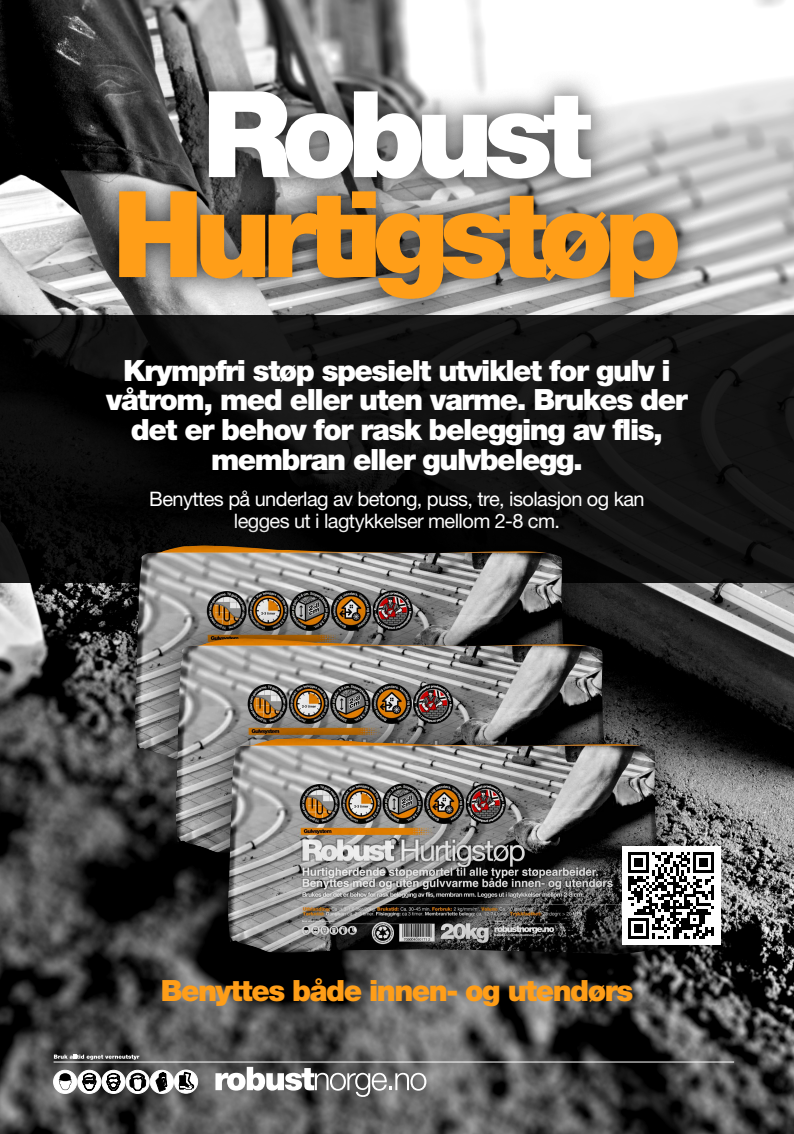
<style>
.page{position:relative;width:794px;height:1134px;background:#fff}
.page>*{position:absolute;margin:0;border:0;box-sizing:border-box;transform-origin:0 0}
.t1{font:900 120px "Helvetica Neue";letter-spacing:-.08em;color:#ff9e18}
.t2{font:900 120px "Helvetica Neue";letter-spacing:-.08em;color:#fff}
.t3{font:900 29.32px/29.5px "Helvetica Neue";letter-spacing:-.05em;color:#fff;text-align:center}
.t4{font:900 29.32px "Helvetica Neue";letter-spacing:-.05em;color:#ff9e18}
.t5{font:20px/22px "Helvetica Neue";letter-spacing:-.03em;color:#fff;text-align:center}
</style>
<div class="page">
<img style="left:0;top:0;width:794px;height:1134px">
<svg style="left:0;top:315px;width:794px;height:268px;background:#0e0e0e"></svg>
<div style="left:93px;top:65px;width:611px;height:260px;background:#000;opacity:.75"></div>
<svg style="left:215px;top:1067px;width:211px;height:30px"></svg>
<div style="left:54px;top:1070px;width:23px;height:23px;background:#fff;border-radius:50%"></div>
<div style="left:54px;top:1070px;width:23px;height:23px;border:1px solid #fff;border-radius:50%"></div>
<svg style="left:59px;top:1073px;width:13px;height:17px"></svg>
<svg style="left:78px;top:1070px;width:23px;height:23px"></svg>
<div style="left:78px;top:1070px;width:23px;height:23px;border:1px solid #fff;border-radius:50%"></div>
<svg style="left:83px;top:1073px;width:13px;height:17px"></svg>
<div style="left:102px;top:1070px;width:23px;height:23px;background:#fff;border-radius:50%"></div>
<div style="left:102px;top:1070px;width:23px;height:23px;border:1px solid #fff;border-radius:50%"></div>
<svg style="left:107px;top:1073px;width:13px;height:17px"></svg>
<svg style="left:126px;top:1070px;width:23px;height:23px"></svg>
<div style="left:126px;top:1070px;width:23px;height:23px;border:1px solid #fff;border-radius:50%"></div>
<svg style="left:130px;top:1073px;width:16px;height:17px"></svg>
<div style="left:150px;top:1070px;width:23px;height:23px;background:#fff;border-radius:50%"></div>
<div style="left:150px;top:1070px;width:23px;height:23px;border:1px solid #fff;border-radius:50%"></div>
<svg style="left:156px;top:1072px;width:11px;height:19px"></svg>
<svg style="left:174px;top:1070px;width:24px;height:23px"></svg>
<div style="left:174px;top:1070px;width:24px;height:23px;border:1px solid #fff;border-radius:50%"></div>
<svg style="left:179px;top:1072px;width:15px;height:17px"></svg>
<hr style="left:54px;top:1062px;width:680px;height:1px;background:#fff">
<svg style="left:54px;top:1054px;width:85px;height:6px"></svg>
<div style="left:99px;top:509px;width:502px;height:288px;background:#000;opacity:.6"></div>
<img style="left:135px;top:545px;width:431px;height:216px">
<div style="left:139px;top:602px;width:503px;height:288px;background:#000;opacity:.6"></div>
<img style="left:175px;top:638px;width:431px;height:216px">
<div style="left:192px;top:702px;width:502px;height:288px;background:#000;opacity:.6"></div>
<img style="left:228px;top:738px;width:431px;height:216px">
<div style="left:622px;top:846px;width:98px;height:98px;background:#fff"></div>
<svg style="left:628px;top:852px;width:86px;height:86px"></svg>
<h1 class="t2" style="left:202px;top:63px;width:391px">Robust</h1>
<h1 class="t1" style="left:112px;top:163px;width:571px">Hurtigstøp</h1>
<p class="t3" style="left:106px;top:356px;width:583px">Krympfri støp spesielt utviklet for gulv i våtrom, med eller uten varme. Brukes der det er behov for rask belegging av flis, membran eller gulvbelegg.</p>
<p class="t5" style="left:149px;top:487px;width:497px">Benyttes på underlag av betong, puss, tre, isolasjon og kan legges ut i lagtykkelser mellom 2-8 cm.</p>
<p class="t4" style="left:161px;top:973px;width:474px">Benyttes både innen- og utendørs</p>
</div>
